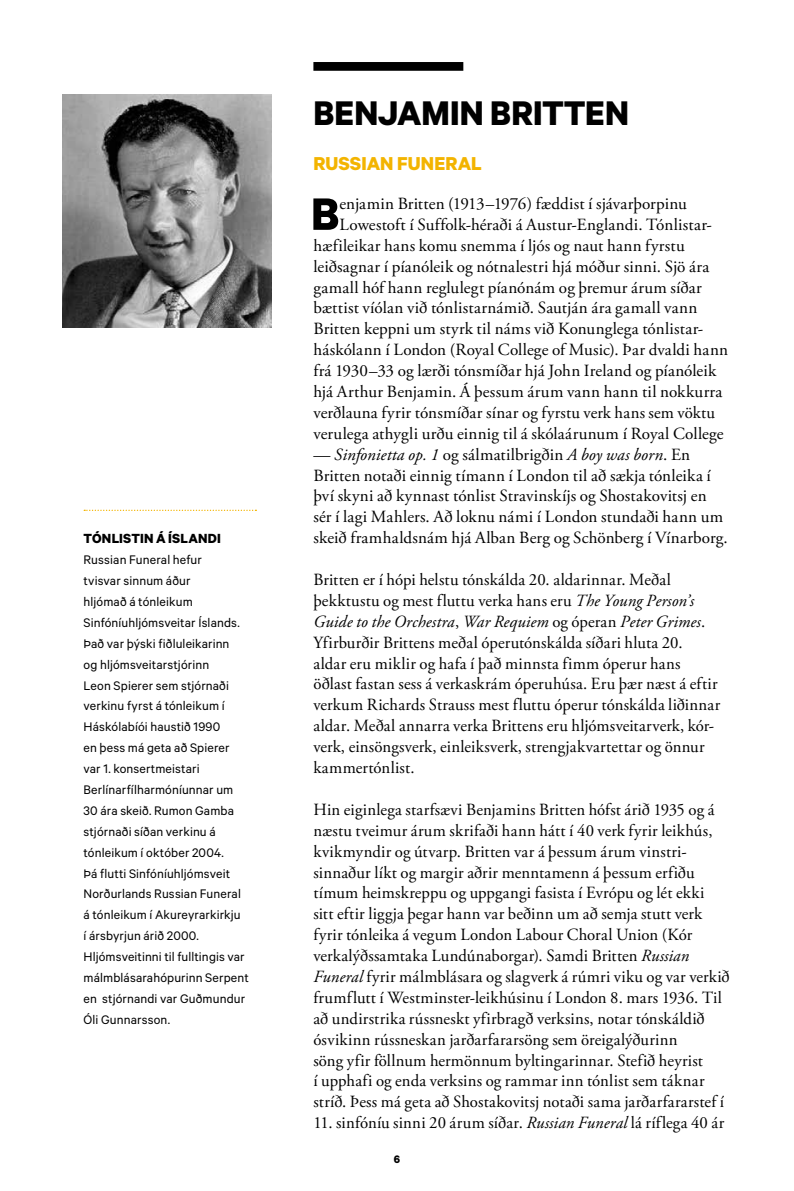
<style>
.page{position:relative;width:794px;height:1191px;background:#fff}
.page>*{position:absolute;margin:0;border:0;box-sizing:border-box;transform-origin:0 0}
.t1{font:700 51.1px "Calibre";color:#000}
.t2{font:700 38.5px "Calibre";color:#000}
.t3{font:700 21px "Calibre";letter-spacing:.005em;color:#f3b400}
.t4{font:17.15px/20.8px "Adobe Garamond Pro";letter-spacing:.01em;color:#000}
.t5{font:700 14.88px "Calibre";letter-spacing:.015em;color:#000}
.t6{font:14px/20.8px "Calibre";letter-spacing:.01em;color:#000}
.t7{font:700 12.25px "Calibre";color:#000}
.s1{font-style:italic}
</style>
<div class="page">
<img style="left:63px;top:95px;width:209px;height:232px">
<div style="left:313px;top:62px;width:150px;height:9px;background:#000"></div>
<svg style="left:84px;top:509px;width:172px;height:2px"></svg>
<p class="t5" style="left:84px;top:529px;width:139px">TÓNLISTIN Á ÍSLANDI</p>
<p class="t6" style="left:84px;top:549px;width:167px">Russian Funeral hefur<br>tvisvar sinnum áður<br>hljómað á tónleikum<br>Sinfóníuhljómsveitar Íslands.<br>Það var þýski fiðluleikarinn<br>og hljómsveitarstjórinn<br>Leon Spierer sem stjórnaði verkinu fyrst á tónleikum í<br>Háskólabíói haustið 1990<br>en þess má geta að Spierer var 1. konsertmeistari<br>Berlínarfílharmóníunnar um<br>30 ára skeið. Rumon Gamba stjórnaði síðan verkinu á tónleikum í október 2004.<br>Þá flutti Sinfóníuhljómsveit<br>Norðurlands Russian Funeral á tónleikum í Akureyrarkirkju<br>í ársbyrjun árið 2000.<br>Hljómsveitinni til fulltingis var málmblásarahópurinn Serpent en stjórnandi var Guðmundur<br>Óli Gunnarsson.</p>
<h2 class="t2" style="left:313px;top:90px;width:317px">BENJAMIN BRITTEN</h2>
<p class="t3" style="left:313px;top:151px;width:170px">RUSSIAN FUNERAL</p>
<h1 class="t1" style="left:311px;top:183px;width:30px">B</h1>
<p class="t4" style="left:339px;top:194px;width:349px">enjamin Britten (1913–1976) fæddist í sjávarþorpinu</p>
<p class="t4" style="left:339px;top:215px;width:374px">Lowestoft í Suffolk-héraði á Austur-Englandi. Tónlistar-</p>
<p class="t4" style="left:313px;top:235px;width:373px">hæfileikar hans komu snemma í ljós og naut hann fyrstu</p>
<p class="t4" style="left:313px;top:256px;width:397px">leiðsagnar í píanóleik og nótnalestri hjá móður sinni. Sjö ára</p>
<p class="t4" style="left:313px;top:277px;width:390px">gamall hóf hann reglulegt píanónám og þremur árum síðar</p>
<p class="t4" style="left:313px;top:298px;width:385px">bættist víólan við tónlistarnámið. Sautján ára gamall vann</p>
<p class="t4" style="left:313px;top:319px;width:391px">Britten keppni um styrk til náms við Konunglega tónlistar-</p>
<p class="t4" style="left:313px;top:340px;width:416px">háskólann í London (Royal College of Music). Þar dvaldi hann</p>
<p class="t4" style="left:313px;top:361px;width:404px">frá 1930–33 og lærði tónsmíðar hjá John Ireland og píanóleik</p>
<p class="t4" style="left:313px;top:382px;width:410px">hjá Arthur Benjamin. Á þessum árum vann hann til nokkurra</p>
<p class="t4" style="left:313px;top:402px;width:403px">verðlauna fyrir tónsmíðar sínar og fyrstu verk hans sem vöktu</p>
<p class="t4" style="left:313px;top:423px;width:412px">verulega athygli urðu einnig til á skólaárunum í Royal College</p>
<p class="t4" style="left:313px;top:444px;width:416px">— <span class="s1">Sinfonietta op. 1</span> og sálmatilbrigðin <span class="s1">A boy was born</span>. En Britten notaði einnig tímann í London til að sækja tónleika í því skyni að kynnast tónlist Stravinskíjs og Shostakovitsj en sér í lagi Mahlers. Að loknu námi í London stundaði hann um skeið framhaldsnám hjá Alban Berg og Schönberg í Vínarborg.</p>
<p class="t4" style="left:313px;top:570px;width:408px">Britten er í hópi helstu tónskálda 20. aldarinnar. Meðal þekktustu og mest fluttu verka hans eru <span class="s1">The Young Person’s Guide to the Orchestra</span>, <span class="s1">War Requiem</span> og óperan <span class="s1">Peter Grimes</span>.<br>Yfirburðir Brittens meðal óperutónskálda síðari hluta 20.<br>aldar eru miklir og hafa í það minnsta fimm óperur hans öðlast fastan sess á verkaskrám óperuhúsa. Eru þær næst á eftir verkum Richards Strauss mest fluttu óperur tónskálda liðinnar aldar. Meðal annarra verka Brittens eru hljómsveitarverk, kór&shy;verk, einsöngsverk, einleiksverk, strengjakvartettar og önnur kammertónlist.</p>
<p class="t4" style="left:313px;top:799px;width:418px">Hin eiginlega starfsævi Benjamins Britten hófst árið 1935 og á næstu tveimur árum skrifaði hann hátt í 40 verk fyrir leikhús, kvikmyndir og útvarp. Britten var á þessum árum vinstri&shy;sinnaður líkt og margir aðrir menntamenn á þessum erfiðu tímum heimskreppu og uppgangi fasista í Evrópu og lét ekki<br>sitt eftir liggja þegar hann var beðinn um að semja stutt verk fyrir tónleika á vegum London Labour Choral Union (Kór verkalýðssamtaka Lundúnaborgar). Samdi Britten <span class="s1">Russian Funeral</span> fyrir málmblásara og slagverk á rúmri viku og var verkið frumflutt í Westminster-leikhúsinu í London 8. mars 1936. Til að undirstrika rússneskt yfirbragð verksins, notar tónskáldið ósvikinn rússneskan jarðarfararsöng sem öreigalýðurinn<br>söng yfir föllnum hermönnum byltingarinnar. Stefið heyrist<br>í upphafi og enda verksins og rammar inn tónlist sem táknar stríð. Þess má geta að Shostakovitsj notaði sama jarðarfararstef í</p>
<p class="t4" style="left:313px;top:1113px;width:412px">11. sinfóníu sinni 20 árum síðar. <span class="s1">Russian Funeral</span> lá ríflega 40 ár</p>
<p class="t7" style="left:394px;top:1151px;width:8px">6</p>
</div>
